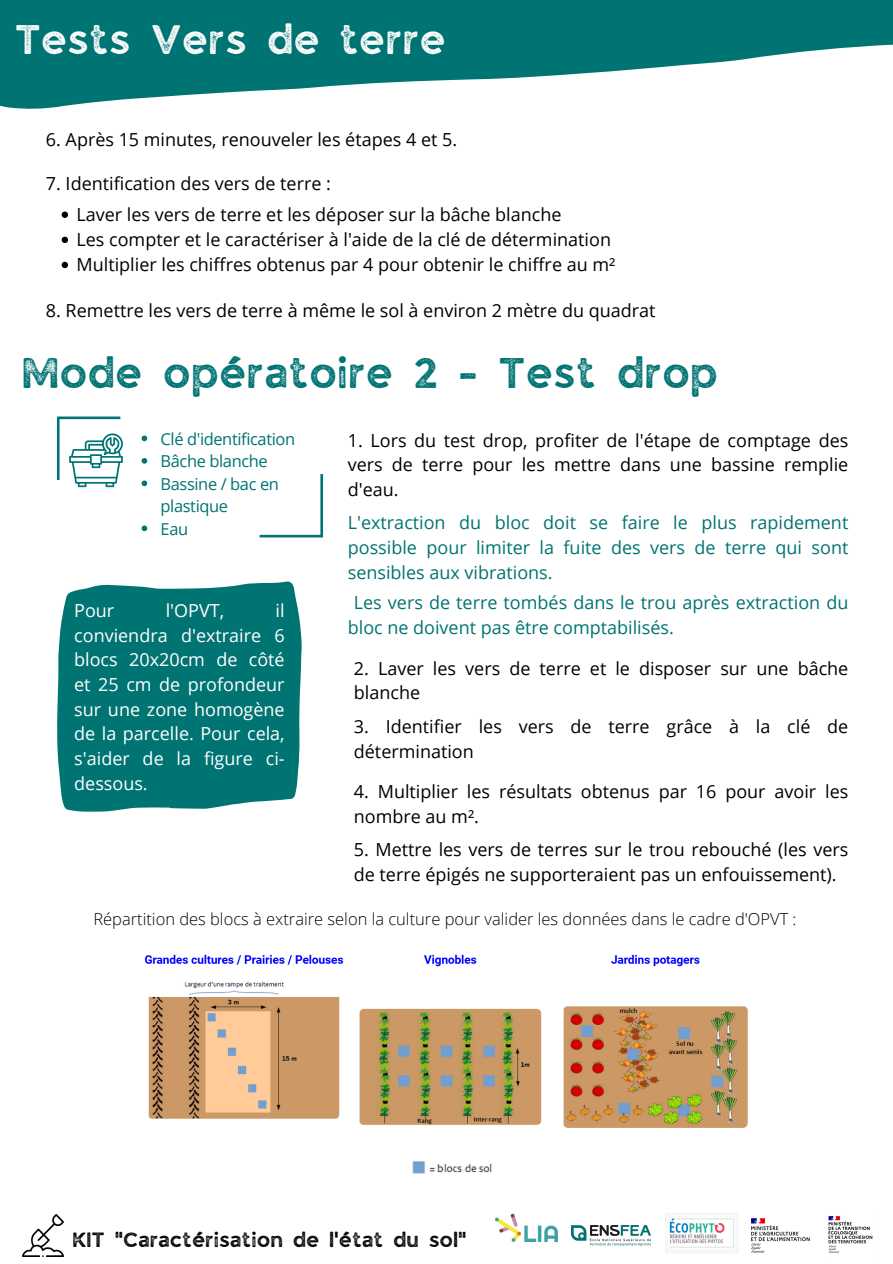
<style>
.page{position:relative;width:893px;height:1264px;background:#fff}
.page>*{position:absolute;margin:0;border:0;box-sizing:border-box;transform-origin:0 0}
.t1{font:40.5px "JA Jaya Giri Sans Rough";color:#007373}
.t2{font:39px "JA Jaya Giri Sans Rough";color:#fff}
.t3{font:19.5px "JA Jaya Giri Sans Rough";color:#010101}
.t4{font:18px/24.8px "Open Sans";color:#000}
.t5{font:18px/24.8px "Open Sans";color:#007373}
.t6{font:18px/24.8px "Open Sans";color:#fff;text-align:justify}
.t7{font:300 16.5px "Open Sans";color:#000}
.t8{font:16.5px/22.5px "Open Sans";letter-spacing:-.025em;color:#007373}
</style>
<div class="page">
<svg style="left:0;top:0;width:892px;height:109px;fill:#007373"></svg>
<svg style="left:259px;top:474px;width:64px;height:63px"></svg>
<svg style="left:57px;top:416px;width:66px;height:71px"></svg>
<svg style="left:57px;top:581px;width:245px;height:230px;fill:#007373"></svg>
<img style="left:144px;top:954px;width:604px;height:220px">
<svg style="left:142px;top:435px;width:5px;height:6px"></svg>
<svg style="left:142px;top:458px;width:5px;height:5px"></svg>
<svg style="left:142px;top:480px;width:5px;height:6px"></svg>
<svg style="left:142px;top:525px;width:5px;height:6px"></svg>
<svg style="left:62px;top:211px;width:6px;height:7px"></svg>
<svg style="left:62px;top:237px;width:6px;height:6px"></svg>
<svg style="left:62px;top:262px;width:6px;height:6px"></svg>
<img style="left:571px;top:1225px;width:79px;height:20px">
<img style="left:22px;top:1214px;width:42px;height:42px">
<img style="left:495px;top:1213px;width:63px;height:30px">
<img style="left:751px;top:1218px;width:59px;height:35px">
<img style="left:665px;top:1213px;width:73px;height:40px">
<img style="left:828px;top:1216px;width:45px;height:37px">
<p class="t2" style="left:16px;top:23px;width:433px">Tests Vers de terre</p>
<p class="t4" style="left:46px;top:127px;width:413px">6. Après 15 minutes, renouveler les étapes 4 et 5.</p>
<p class="t4" style="left:46px;top:170px;width:286px">7. Identification des vers de terre :</p>
<p class="t4" style="left:76px;top:201px;width:486px">Laver les vers de terre et les déposer sur la bâche blanche</p>
<p class="t4" style="left:76px;top:227px;width:536px">Les compter et le caractériser à l'aide de la clé de détermination</p>
<p class="t4" style="left:76px;top:252px;width:540px">Multiplier les chiffres obtenus par 4 pour obtenir le chiffre au m²</p>
<p class="t4" style="left:46px;top:297px;width:611px">8. Remettre les vers de terre à même le sol à environ 2 mètre du quadrat</p>
<p class="t1" style="left:24px;top:356px;width:698px">Mode opératoire 2 - Test drop</p>
<p class="t8" style="left:160px;top:427px;width:136px">Clé d'identification</p>
<p class="t8" style="left:160px;top:449px;width:109px">Bâche blanche</p>
<p class="t8" style="left:160px;top:472px;width:120px">Bassine / bac en plastique</p>
<p class="t8" style="left:160px;top:517px;width:29px">Eau</p>
<p class="t6" style="left:74px;top:597px;width:212px;text-indent:201px">il conviendra d'extraire 6 blocs 20x20cm de côté et 25 cm de profondeur sur une zone homogène de la parcelle. Pour cela, s'aider de la figure ci&shy;dessous.</p>
<p class="t6" style="left:74px;top:597px;width:42px">Pour</p>
<p class="t6" style="left:166px;top:597px;width:60px">l'OPVT,</p>
<p class="t4" style="left:348px;top:427px;width:502px;text-align:justify">1. Lors du test drop, profiter de l'étape de comptage des vers de terre pour les mettre dans une bassine remplie d'eau.</p>
<p class="t5" style="left:348px;top:510px;width:502px;text-align:justify">L'extraction du bloc doit se faire le plus rapidement possible pour limiter la fuite des vers de terre qui sont sensibles aux vibrations.</p>
<p class="t5" style="left:348px;top:589px;width:502px;text-indent:6px">Les vers de terre tombés dans le trou après extraction du bloc ne doivent pas être comptabilisés.</p>
<p class="t4" style="left:354px;top:655px;width:496px">2. Laver les vers de terre et le disposer sur une bâche blanche</p>
<p class="t4" style="left:354px;top:713px;width:496px">3. Identifier les vers de terre grâce à la clé de détermination</p>
<p class="t4" style="left:354px;top:778px;width:496px">4. Multiplier les résultats obtenus par 16 pour avoir les nombre au m².</p>
<p class="t4" style="left:354px;top:836px;width:496px">5. Mettre les vers de terres sur le trou rebouché (les vers de terre épigés ne supporteraient pas un enfouissement).</p>
<p class="t7" style="left:93px;top:907px;width:704px">Répartition des blocs à extraire selon la culture pour valider les données dans le cadre d'OPVT :</p>
<p class="t3" style="left:73px;top:1231px;width:396px">KIT "Caractérisation de l'état du sol"</p>
</div>
